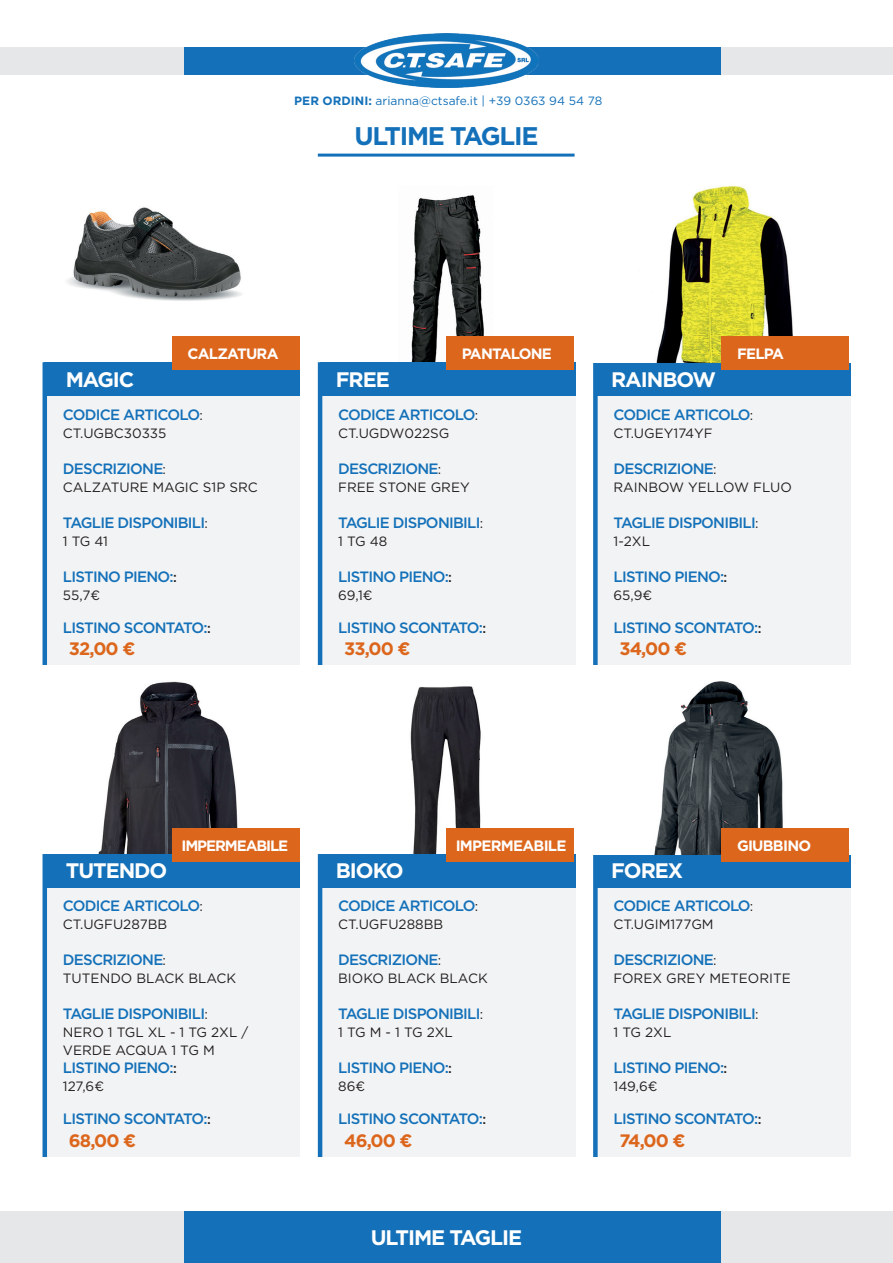
<style>
.page{position:relative;width:893px;height:1263px;background:#fff}
.page>*{position:absolute;margin:0;border:0;box-sizing:border-box;transform-origin:0 0}
.t1{font:700 25.5px "Gotham";letter-spacing:-.05em;color:#1471b9}
.t2{font:700 21px "Gotham";letter-spacing:-.05em;color:#fff}
.t3{font:700 18px "Gotham";letter-spacing:-.05em;color:#dc661c}
.t4{font:500 15px "Gotham";letter-spacing:-.05em;color:#1471b9}
.t5{font:700 15px "Gotham";letter-spacing:-.05em;color:#fff}
.t6{font:700 15px "Gotham";letter-spacing:-.075em;color:#fff}
.t7{font:13.5px/18px "Gotham";color:#231f20}
.t8{font:12px "Gotham";color:#1471b9}
.s1{font-weight:700}
.s2{font-weight:400;font-size:13.5px;color:#231f20}
.s3{font-size:13.5px;color:#231f20}
</style>
<div class="page">
<div style="left:183px;top:47px;width:539px;height:27px;background:#1471b9"></div>
<img style="left:355px;top:34px;width:183px;height:53px">
<div style="left:0;top:47px;width:183px;height:27px;background:#e6e7e9"></div>
<div style="left:722px;top:47px;width:171px;height:27px;background:#e6e7e9"></div>
<div style="left:183px;top:1212px;width:539px;height:51px;background:#1471b9"></div>
<div style="left:0;top:1212px;width:183px;height:51px;background:#e6e7e9"></div>
<div style="left:722px;top:1212px;width:171px;height:51px;background:#e6e7e9"></div>
<div style="left:45px;top:391px;width:255px;height:274px;background:#f2f3f4"></div>
<div style="left:45px;top:362px;width:255px;height:34px;background:#1471b9"></div>
<hr style="left:43px;top:362px;width:4px;height:303px;background:#1471b9">
<img style="left:67px;top:207px;width:175px;height:94px">
<div style="left:320px;top:391px;width:255px;height:274px;background:#f2f3f4"></div>
<div style="left:320px;top:362px;width:255px;height:34px;background:#1471b9"></div>
<hr style="left:318px;top:362px;width:4px;height:303px;background:#1471b9">
<img style="left:411px;top:195px;width:163px;height:167px">
<div style="left:595px;top:391px;width:255px;height:274px;background:#f2f3f4"></div>
<div style="left:595px;top:362px;width:255px;height:34px;background:#1471b9"></div>
<div style="left:593px;top:362px;width:5px;height:303px;background:#1471b9"></div>
<img style="left:656px;top:185px;width:137px;height:177px">
<div style="left:172px;top:336px;width:127px;height:34px;background:#dc661c"></div>
<div style="left:446px;top:336px;width:127px;height:34px;background:#dc661c"></div>
<div style="left:721px;top:336px;width:128px;height:34px;background:#dc661c"></div>
<div style="left:45px;top:882px;width:255px;height:275px;background:#f2f3f4"></div>
<div style="left:45px;top:853px;width:255px;height:34px;background:#1471b9"></div>
<hr style="left:43px;top:854px;width:4px;height:303px;background:#1471b9">
<img style="left:98px;top:681px;width:202px;height:172px">
<div style="left:320px;top:882px;width:255px;height:275px;background:#f2f3f4"></div>
<div style="left:320px;top:853px;width:255px;height:34px;background:#1471b9"></div>
<hr style="left:318px;top:854px;width:4px;height:303px;background:#1471b9">
<img style="left:410px;top:686px;width:164px;height:167px">
<div style="left:595px;top:882px;width:255px;height:275px;background:#f2f3f4"></div>
<div style="left:595px;top:853px;width:255px;height:34px;background:#1471b9"></div>
<div style="left:593px;top:854px;width:5px;height:303px;background:#1471b9"></div>
<img style="left:595px;top:681px;width:255px;height:173px">
<div style="left:172px;top:827px;width:127px;height:34px;background:#dc661c"></div>
<div style="left:446px;top:827px;width:127px;height:34px;background:#dc661c"></div>
<div style="left:721px;top:827px;width:128px;height:34px;background:#dc661c"></div>
<hr style="left:318px;top:154px;width:257px;height:3px;background:#1471b9">
<p class="t8" style="left:294px;top:93px;width:309px"><span class="s1">PER ORDINI:</span> arianna@ctsafe.it | +39 0363 94 54 78</p>
<h1 class="t1" style="left:355px;top:119px;width:185px">ULTIME TAGLIE</h1>
<p class="t5" style="left:187px;top:343px;width:93px">CALZATURA</p>
<p class="t5" style="left:462px;top:343px;width:92px">PANTALONE</p>
<p class="t5" style="left:737px;top:343px;width:48px">FELPA</p>
<h2 class="t2" style="left:66px;top:365px;width:70px">MAGIC</h2>
<p class="t4" style="left:63px;top:404px;width:141px">CODICE ARTICOLO<span class="s2">:</span></p>
<p class="t7" style="left:63px;top:423px;width:105px">CT.UGBC30335</p>
<p class="t4" style="left:63px;top:458px;width:105px">DESCRIZIONE<span class="s2">:</span></p>
<p class="t7" style="left:63px;top:477px;width:196px">CALZATURE MAGIC S1P SRC</p>
<p class="t4" style="left:63px;top:512px;width:146px">TAGLIE DISPONIBILI<span class="s2">:</span></p>
<p class="t7" style="left:63px;top:531px;width:47px">1 TG 41</p>
<p class="t4" style="left:63px;top:566px;width:115px">LISTINO PIENO:<span class="s3">:</span></p>
<p class="t7" style="left:63px;top:585px;width:39px">55,7€</p>
<p class="t4" style="left:63px;top:617px;width:149px">LISTINO SCONTATO:<span class="s3">:</span></p>
<p class="t3" style="left:69px;top:637px;width:68px">32,00 €</p>
<h2 class="t2" style="left:336px;top:365px;width:55px">FREE</h2>
<p class="t4" style="left:338px;top:404px;width:141px">CODICE ARTICOLO<span class="s2">:</span></p>
<p class="t7" style="left:338px;top:423px;width:113px">CT.UGDW022SG</p>
<p class="t4" style="left:338px;top:458px;width:105px">DESCRIZIONE<span class="s2">:</span></p>
<p class="t7" style="left:338px;top:477px;width:133px">FREE STONE GREY</p>
<p class="t4" style="left:338px;top:512px;width:146px">TAGLIE DISPONIBILI<span class="s2">:</span></p>
<p class="t7" style="left:338px;top:531px;width:51px">1 TG 48</p>
<p class="t4" style="left:338px;top:566px;width:115px">LISTINO PIENO:<span class="s3">:</span></p>
<p class="t7" style="left:338px;top:585px;width:36px">69,1€</p>
<p class="t4" style="left:338px;top:617px;width:149px">LISTINO SCONTATO:<span class="s3">:</span></p>
<p class="t3" style="left:344px;top:637px;width:68px">33,00 €</p>
<h2 class="t2" style="left:611px;top:365px;width:106px">RAINBOW</h2>
<p class="t4" style="left:613px;top:404px;width:141px">CODICE ARTICOLO<span class="s2">:</span></p>
<p class="t7" style="left:613px;top:423px;width:101px">CT.UGEY174YF</p>
<p class="t4" style="left:613px;top:458px;width:105px">DESCRIZIONE<span class="s2">:</span></p>
<p class="t7" style="left:613px;top:477px;width:180px">RAINBOW YELLOW FLUO</p>
<p class="t4" style="left:613px;top:512px;width:146px">TAGLIE DISPONIBILI<span class="s2">:</span></p>
<p class="t7" style="left:613px;top:531px;width:38px">1-2XL</p>
<p class="t4" style="left:613px;top:566px;width:115px">LISTINO PIENO:<span class="s3">:</span></p>
<p class="t7" style="left:613px;top:585px;width:40px">65,9€</p>
<p class="t4" style="left:613px;top:617px;width:149px">LISTINO SCONTATO:<span class="s3">:</span></p>
<p class="t3" style="left:619px;top:637px;width:69px">34,00 €</p>
<p class="t6" style="left:181px;top:835px;width:108px">IMPERMEABILE</p>
<p class="t5" style="left:456px;top:835px;width:112px">IMPERMEABILE</p>
<p class="t5" style="left:737px;top:835px;width:76px">GIUBBINO</p>
<h2 class="t2" style="left:66px;top:857px;width:103px">TUTENDO</h2>
<p class="t4" style="left:63px;top:896px;width:141px">CODICE ARTICOLO<span class="s2">:</span></p>
<p class="t7" style="left:63px;top:915px;width:106px">CT.UGFU287BB</p>
<p class="t4" style="left:63px;top:950px;width:105px">DESCRIZIONE<span class="s2">:</span></p>
<p class="t7" style="left:63px;top:969px;width:175px">TUTENDO BLACK BLACK</p>
<p class="t4" style="left:63px;top:1004px;width:146px">TAGLIE DISPONIBILI<span class="s2">:</span></p>
<p class="t7" style="left:63px;top:1023px;width:187px">NERO 1 TGL XL - 1 TG 2XL /<br>VERDE ACQUA 1 TG M</p>
<p class="t4" style="left:63px;top:1058px;width:115px">LISTINO PIENO:<span class="s3">:</span></p>
<p class="t7" style="left:63px;top:1077px;width:43px">127,6€</p>
<p class="t4" style="left:63px;top:1109px;width:149px">LISTINO SCONTATO:<span class="s3">:</span></p>
<p class="t3" style="left:69px;top:1129px;width:69px">68,00 €</p>
<h2 class="t2" style="left:336px;top:857px;width:69px">BIOKO</h2>
<p class="t4" style="left:338px;top:896px;width:141px">CODICE ARTICOLO<span class="s2">:</span></p>
<p class="t7" style="left:338px;top:915px;width:106px">CT.UGFU288BB</p>
<p class="t4" style="left:338px;top:950px;width:105px">DESCRIZIONE<span class="s2">:</span></p>
<p class="t7" style="left:338px;top:969px;width:151px">BIOKO BLACK BLACK</p>
<p class="t4" style="left:338px;top:1004px;width:146px">TAGLIE DISPONIBILI<span class="s2">:</span></p>
<p class="t7" style="left:338px;top:1023px;width:116px">1 TG M - 1 TG 2XL</p>
<p class="t4" style="left:338px;top:1058px;width:115px">LISTINO PIENO:<span class="s3">:</span></p>
<p class="t7" style="left:338px;top:1077px;width:28px">86€</p>
<p class="t4" style="left:338px;top:1109px;width:149px">LISTINO SCONTATO:<span class="s3">:</span></p>
<p class="t3" style="left:344px;top:1129px;width:70px">46,00 €</p>
<h2 class="t2" style="left:371px;top:1223px;width:153px">ULTIME TAGLIE</h2>
<h2 class="t2" style="left:611px;top:857px;width:74px">FOREX</h2>
<p class="t4" style="left:613px;top:896px;width:141px">CODICE ARTICOLO<span class="s2">:</span></p>
<p class="t7" style="left:613px;top:915px;width:102px">CT.UGIM177GM</p>
<p class="t4" style="left:613px;top:950px;width:105px">DESCRIZIONE<span class="s2">:</span></p>
<p class="t7" style="left:613px;top:969px;width:179px">FOREX GREY METEORITE</p>
<p class="t4" style="left:613px;top:1004px;width:146px">TAGLIE DISPONIBILI<span class="s2">:</span></p>
<p class="t7" style="left:613px;top:1023px;width:59px">1 TG 2XL</p>
<p class="t4" style="left:613px;top:1058px;width:115px">LISTINO PIENO:<span class="s3">:</span></p>
<p class="t7" style="left:613px;top:1077px;width:46px">149,6€</p>
<p class="t4" style="left:613px;top:1109px;width:149px">LISTINO SCONTATO:<span class="s3">:</span></p>
<p class="t3" style="left:619px;top:1129px;width:68px">74,00 €</p>
</div>
